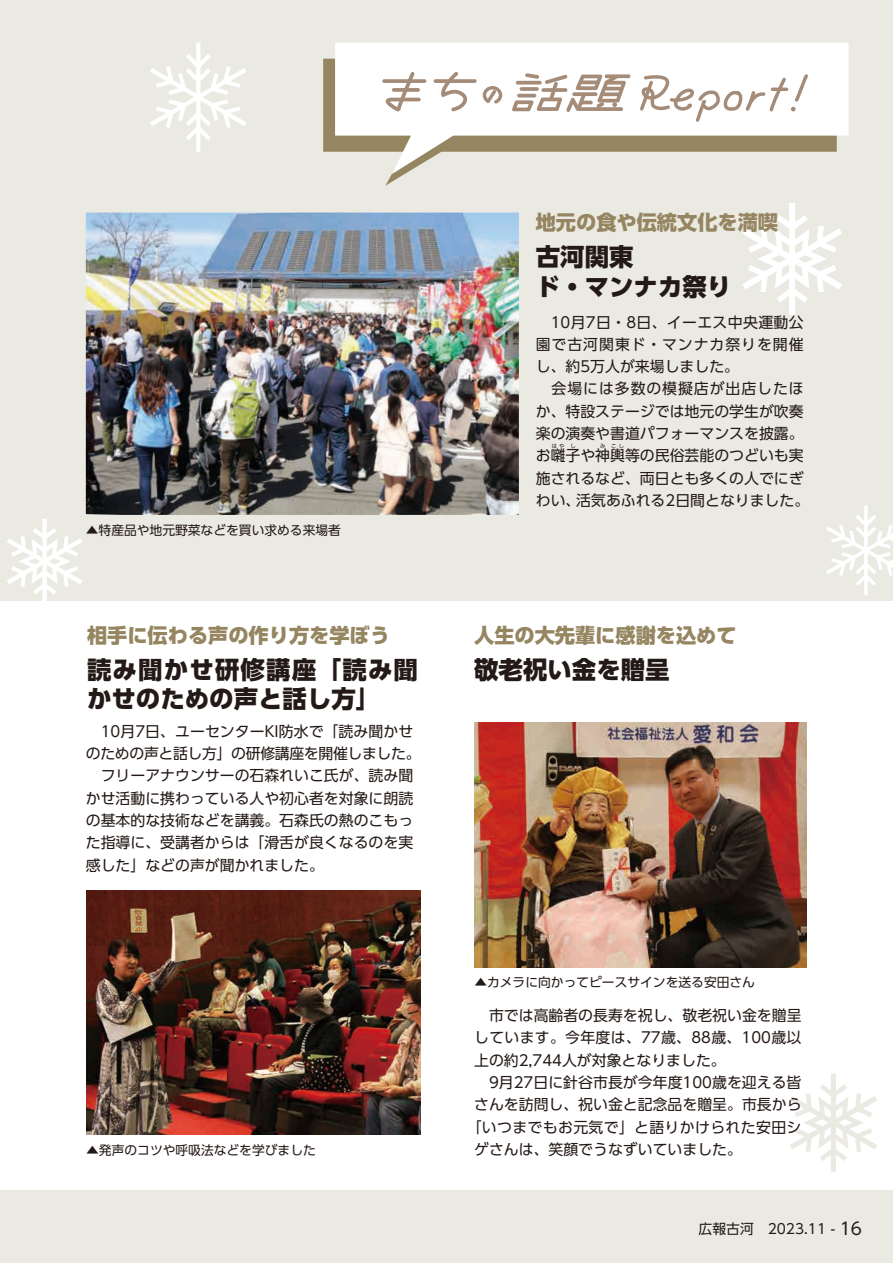
<style>
.page{position:relative;width:893px;height:1263px;background:#fff}
.page>*{position:absolute;margin:0;border:0;box-sizing:border-box;transform-origin:0 0}
.t1{font:800 24.45px/29.7px "UD Shin Go Pro";letter-spacing:.025em;color:#231916}
.t2{font:800 24.45px/29.7px "UD Shin Go Pro";color:#231916}
.t3{font:800 20.25px "UD Shin Go Pro";color:#958661}
.t4{font:16.95px "UD Shin Go Pro";color:#231916}
.t5{font:14.85px/22.4px "UD Shin Go Pro";color:#231916}
.t6{font:14.85px "UD Shin Go Pro";letter-spacing:.02em;color:#231916}
.t7{font:14.85px "UD Shin Go Pro";letter-spacing:.025em;color:#231916}
.t8{font:13.8px "UD Shin Go Pro";color:#231916}
.t9{font:12.75px "UD Shin Go Pro";color:#231916}
.t10{font:5.25px "UD Shin Go Pro";color:#231916}
</style>
<div class="page">
<div style="left:0;top:0;width:893px;height:601px;background:#eae9e2"></div>
<svg style="left:150px;top:43px;width:97px;height:109px"></svg>
<svg style="left:323px;top:59px;width:82px;height:127px"></svg>
<svg style="left:335px;top:43px;width:514px;height:131px;fill:#fff"></svg>
<svg style="left:382px;top:79px;width:44px;height:4px"></svg>
<svg style="left:385px;top:72px;width:36px;height:40px"></svg>
<svg style="left:434px;top:79px;width:43px;height:4px"></svg>
<svg style="left:439px;top:72px;width:28px;height:39px"></svg>
<svg style="left:483px;top:86px;width:19px;height:18px"></svg>
<svg style="left:640px;top:73px;width:168px;height:49px"></svg>
<svg style="left:605px;top:74px;width:25px;height:4px"></svg>
<svg style="left:512px;top:73px;width:114px;height:39px"></svg>
<div style="left:0;top:1191px;width:893px;height:72px;background:#eae9e2"></div>
<svg style="left:7px;top:519px;width:75px;height:82px"></svg>
<svg style="left:826px;top:505px;width:67px;height:90px"></svg>
<svg style="left:790px;top:1073px;width:87px;height:99px"></svg>
<svg style="left:742px;top:203px;width:100px;height:112px"></svg>
<img style="left:86px;top:213px;width:433px;height:302px">
<img style="left:474px;top:722px;width:333px;height:245px">
<img style="left:86px;top:891px;width:334px;height:244px">
<p class="t9" style="left:86px;top:520px;width:257px">▲特産品や地元野菜などを買い求める来場者</p>
<h2 class="t3" style="left:87px;top:619px;width:304px">相手に伝わる声の作り方を学ぼう</h2>
<h1 class="t1" style="left:87px;top:654px;width:333px">読み聞かせ研修講座「読み聞かせのための声と話し方「</h1>
<p class="t5" style="left:86px;top:719px;width:336px">　10月7日、ユーセンターKI防水で「読み聞かせのための声と話し方」の研修講座を開催しました。　フリーアナウンサーの石森れいこ氏が、読み聞かせ活動に携わっている人や初心者を対象に朗読の基本的な技術などを講義。石森氏の熱のこもった指導に、受講者からは「滑舌が良くなるのを実感した」などの声が聞かれました。</p>
<p class="t9" style="left:86px;top:1140px;width:231px">▲発声のコツや呼吸法などを学びました</p>
<h2 class="t3" style="left:536px;top:206px;width:244px">地元の食や伝統文化を満喫</h2>
<h1 class="t2" style="left:536px;top:241px;width:197px">古河関東<br>ド・マンナカ祭り</h1>
<p class="t5" style="left:536px;top:310px;width:269px">　10月7日・8日、イーエス中央運動公園で古河関東ド・マンナカ祭りを開催し、約5万人が来場しました。<br>　会場には多数の模擬店が出店したほか、特設ステージでは地元の学生が吹奏楽の演奏や書道パフォーマンスを披露。お囃子や神輿等の民俗芸能のつどいも実</p>
<p class="t10" style="left:552px;top:441px;width:14px">はや</p>
<p class="t10" style="left:570px;top:441px;width:7px">し</p>
<p class="t10" style="left:600px;top:441px;width:7px">み</p>
<p class="t10" style="left:611px;top:441px;width:14px">こし</p>
<p class="t5" style="left:576px;top:466px;width:235px;text-indent:-40px">施されるなど、両日とも多くの人でにぎ活気あふれる2日間となりました。</p>
<p class="t5" style="left:536px;top:489px;width:46px">わい、</p>
<h2 class="t3" style="left:474px;top:619px;width:264px">人生の大先輩に感謝を込めて</h2>
<h1 class="t2" style="left:474px;top:654px;width:197px">敬老祝い金を贈呈</h1>
<p class="t9" style="left:474px;top:972px;width:282px">▲カメラに向かってピースサインを送る安田さん</p>
<p class="t5" style="left:489px;top:1004px;width:314px">市では高齢者の長寿を祝し、敬老祝い金を贈呈</p>
<p class="t6" style="left:474px;top:1025px;width:329px">しています。今年度は、77歳、88歳、100歳以</p>
<p class="t5" style="left:474px;top:1048px;width:253px">上の約2,744人が対象となりました。</p>
<p class="t5" style="left:474px;top:1071px;width:329px">　9月27日に針谷市長が今年度100歳を迎える皆</p>
<p class="t5" style="left:474px;top:1093px;width:329px">さんを訪問し、祝い金と記念品を贈呈。市長から</p>
<p class="t7" style="left:467px;top:1115px;width:336px">「いつまでもお元気で」と語りかけられた安田シ</p>
<p class="t5" style="left:474px;top:1138px;width:269px">ゲさんは、笑顔でうなずいていました。</p>
<p class="t8" style="left:699px;top:1218px;width:57px">広報古河</p>
<p class="t4" style="left:840px;top:1215px;width:24px">16</p>
<p class="t8" style="left:768px;top:1218px;width:69px">2023.11 -</p>
</div>
